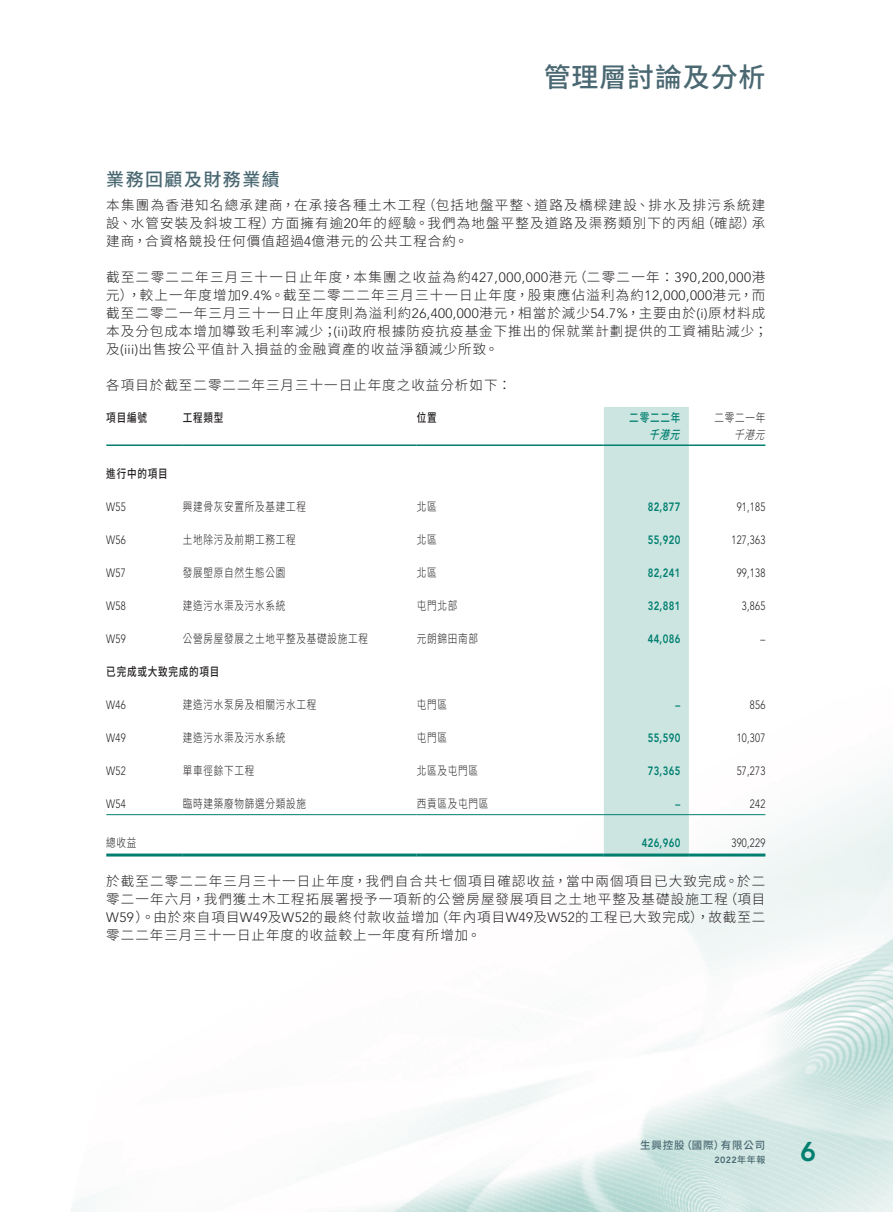
<style>
.page{position:relative;width:893px;height:1212px;background:#fff}
.page>*{position:absolute;margin:0;border:0;box-sizing:border-box;transform-origin:0 0}
.t1{font:500 27px "Source Han Sans TC";letter-spacing:.03em;color:#4a6872}
.t2{font:800 27px "Avenir LT Std";color:#007f70}
.Heading_1{font:500 18px "Source Han Sans TC";letter-spacing:.08em;color:#4a6872}
.Body_Text{font:300 13.5px/18px "Source Han Sans TC";letter-spacing:.08em;color:#231f20}
.Body_Text-2{font:300 13.5px "Avenir LT Std";letter-spacing:.05em;color:#231f20}
.Body_Text-3{font:300 12px "Source Han Sans TC";letter-spacing:.075em;color:#231f20;scale:.8 1}
.Body_Text-4{font:300 12px "Avenir LT Std";letter-spacing:.025em;color:#231f20;scale:.8 1}
.Body_Text-5{font:800 12px "Avenir LT Std";letter-spacing:.03em;color:#007f70;scale:.8 1}
.Body_Text-6{font:500 12px "Source Han Sans TC";letter-spacing:.08em;color:#231f20;scale:.8 1}
.Body_Text-7{font:500 12px "Source Han Sans TC";letter-spacing:.08em;color:#007f70;scale:.8 1}
.Body_Text-8{font:italic 300 12px "Source Han Sans TC";color:#231f20;scale:.8 1}
.Body_Text-9{font:italic 500 12px "Source Han Sans TC";color:#007f70;scale:.8 1}
.t3{font:500 10.5px "Source Han Sans TC";letter-spacing:.08em;color:#4a6872}
.t4{font:800 9px "Avenir LT Std";color:#4a6872}
.s1{font-family:"Avenir LT Std"}
.s2{font-family:"Source Han Sans TC"}
.s3{font-family:"Source Han Sans TC";font-weight:500}
</style>
<div class="page">
<img style="left:71px;top:444px;width:822px;height:768px">
<div style="left:604px;top:407px;width:85px;height:446px;background:#cde5e1"></div>
<hr style="left:106px;top:444px;width:77px;height:2px;background:#007f70">
<hr style="left:183px;top:444px;width:234px;height:2px;background:#007f70">
<hr style="left:417px;top:444px;width:187px;height:2px;background:#007f70">
<hr style="left:604px;top:444px;width:85px;height:2px;background:#007f70">
<hr style="left:689px;top:444px;width:76px;height:2px;background:#007f70">
<hr style="left:106px;top:814px;width:77px;height:1px;background:#007f70">
<hr style="left:183px;top:814px;width:234px;height:1px;background:#007f70">
<hr style="left:417px;top:814px;width:187px;height:1px;background:#007f70">
<hr style="left:604px;top:814px;width:85px;height:1px;background:#007f70">
<hr style="left:689px;top:814px;width:76px;height:1px;background:#007f70">
<hr style="left:106px;top:853px;width:77px;height:3px;background:#007f70">
<hr style="left:183px;top:853px;width:234px;height:3px;background:#007f70">
<hr style="left:417px;top:853px;width:187px;height:3px;background:#007f70">
<hr style="left:604px;top:853px;width:85px;height:3px;background:#007f70">
<hr style="left:689px;top:853px;width:76px;height:3px;background:#007f70">
<p class="Heading_1" style="left:106px;top:169px;width:175px">業務回顧及財務業績</p>
<h1 class="t1" style="left:544px;top:61px;width:223px">管理層討論及分析</h1>
<p class="Body_Text" style="left:422px;top:197px;width:345px">（包括地盤平整、道路及橋樑建設、排水及排污系統建</p>
<p class="Body_Text" style="left:106px;top:197px;width:321px">本集團為香港知名總承建商，在承接各種土木工程</p>
<p class="Body_Text" style="left:106px;top:215px;width:363px">設、水管安裝及斜坡工程）<br>建商，合資格競投任何價值超過<span class="s1">4</span>億港元的公共工程合約。</p>
<p class="Body_Text" style="left:701px;top:215px;width:57px">（確認）</p>
<p class="Body_Text" style="left:271px;top:215px;width:435px">方面擁有逾<span class="s1">20</span>年的經驗。我們為地盤平整及道路及渠務類別下的丙組</p>
<p class="Body_Text" style="left:752px;top:215px;width:15px">承</p>
<p class="Body_Text-2" style="left:573px;top:270px;width:194px"><span class="s2">（二零二一年：</span>390,200,000<span class="s2">港</span></p>
<p class="Body_Text" style="left:106px;top:269px;width:663px">截至二零二二年三月三十一日止年度，本集團之收益為約<span class="s1">427,000,000</span>港元<br>元，）較上一年度增加<span class="s1">9.4%</span>。截至二零二二年三月三十一日止年度，股東應佔溢利為約<span class="s1">12,000,000</span>港元，而截至二零二一年三月三十一日止年度則為溢利約<span class="s1">26,400,000</span>港元，相當於減少<span class="s1">54.7%</span>，主要由於 <span class="s1">)i(</span> 原材料成本及分包成本增加導致毛利率減少；<span class="s1">( )i i</span> 政府根據防疫抗疫基金下推出的保就業計劃提供的工資補貼減少;及<span class="s1">(iii)</span>出售按公平值計入損益的金融資產的收益淨額減少所致。</p>
<p class="Body_Text" style="left:106px;top:377px;width:407px">各項目於截至二零二二年三月三十一日止年度之收益分析如下：</p>
<p class="Body_Text-3" style="left:714px;top:411px;width:65px">二零二一年</p>
<p class="Body_Text-6" style="left:417px;top:411px;width:26px">位置</p>
<p class="Body_Text-7" style="left:629px;top:411px;width:65px">二零二二年</p>
<p class="Body_Text-6" style="left:106px;top:411px;width:52px">項目編號</p>
<p class="Body_Text-6" style="left:183px;top:411px;width:52px">工程類型</p>
<p class="Body_Text-9" style="left:649px;top:427px;width:51px">千港元</p>
<p class="Body_Text-8" style="left:734px;top:427px;width:51px">千港元</p>
<p class="Body_Text-6" style="left:106px;top:466px;width:78px">進行中的項目</p>
<p class="Body_Text-4" style="left:106px;top:499px;width:26px">W55</p>
<p class="Body_Text-3" style="left:183px;top:499px;width:156px">興建骨灰安置所及基建工程</p>
<p class="Body_Text-3" style="left:417px;top:499px;width:26px">北區</p>
<p class="Body_Text-5" style="left:648px;top:499px;width:42px">82,877</p>
<p class="Body_Text-4" style="left:737px;top:499px;width:37px">91,185</p>
<p class="Body_Text-4" style="left:106px;top:532px;width:26px">W56</p>
<p class="Body_Text-3" style="left:183px;top:532px;width:143px">土地除污及前期工務工程</p>
<p class="Body_Text-3" style="left:417px;top:532px;width:26px">北區</p>
<p class="Body_Text-5" style="left:648px;top:532px;width:42px">55,920</p>
<p class="Body_Text-4" style="left:731px;top:532px;width:44px">127,363</p>
<p class="Body_Text-4" style="left:106px;top:565px;width:26px">W57</p>
<p class="Body_Text-3" style="left:183px;top:565px;width:130px">發展塱原自然生態公園</p>
<p class="Body_Text-3" style="left:417px;top:565px;width:26px">北區</p>
<p class="Body_Text-5" style="left:648px;top:565px;width:42px">82,241</p>
<p class="Body_Text-4" style="left:737px;top:565px;width:37px">99,138</p>
<p class="Body_Text-4" style="left:106px;top:598px;width:26px">W58</p>
<p class="Body_Text-3" style="left:183px;top:598px;width:130px">建造污水渠及污水系統</p>
<p class="Body_Text-3" style="left:417px;top:598px;width:52px">屯門北部</p>
<p class="Body_Text-5" style="left:648px;top:598px;width:42px">32,881</p>
<p class="Body_Text-4" style="left:742px;top:598px;width:31px">3,865</p>
<p class="Body_Text-3" style="left:183px;top:631px;width:233px">公營房屋發展之土地平整及基礎設施工程</p>
<p class="Body_Text-4" style="left:106px;top:631px;width:26px">W59</p>
<p class="Body_Text-6" style="left:106px;top:664px;width:143px">已完成或大致完成的項目</p>
<p class="Body_Text-3" style="left:417px;top:631px;width:78px">元朗錦田南部</p>
<p class="Body_Text-5" style="left:648px;top:631px;width:42px">44,086</p>
<p class="Body_Text-4" style="left:761px;top:631px;width:8px">–</p>
<p class="Body_Text-4" style="left:106px;top:697px;width:26px">W46</p>
<p class="Body_Text-3" style="left:183px;top:697px;width:168px">建造污水泵房及相關污水工程</p>
<p class="Body_Text-3" style="left:417px;top:697px;width:39px">屯門區</p>
<p class="Body_Text-5" style="left:676px;top:697px;width:8px">–</p>
<p class="Body_Text-4" style="left:750px;top:697px;width:21px">856</p>
<p class="Body_Text-4" style="left:106px;top:730px;width:26px">W49</p>
<p class="Body_Text-3" style="left:183px;top:730px;width:130px">建造污水渠及污水系統</p>
<p class="Body_Text-3" style="left:417px;top:730px;width:39px">屯門區</p>
<p class="Body_Text-5" style="left:648px;top:730px;width:42px">55,590</p>
<p class="Body_Text-4" style="left:737px;top:730px;width:37px">10,307</p>
<p class="Body_Text-4" style="left:106px;top:763px;width:26px">W52</p>
<p class="Body_Text-3" style="left:183px;top:763px;width:91px">單車徑餘下工程</p>
<p class="Body_Text-3" style="left:417px;top:763px;width:78px">北區及屯門區</p>
<p class="Body_Text-5" style="left:648px;top:763px;width:42px">73,365</p>
<p class="Body_Text-4" style="left:737px;top:763px;width:37px">57,273</p>
<p class="Body_Text-4" style="left:106px;top:796px;width:26px">W54</p>
<p class="Body_Text-3" style="left:183px;top:796px;width:156px">臨時建築廢物篩選分類設施</p>
<p class="Body_Text-3" style="left:417px;top:796px;width:91px">西貢區及屯門區</p>
<p class="Body_Text-5" style="left:676px;top:796px;width:8px">–</p>
<p class="Body_Text-4" style="left:750px;top:796px;width:21px">242</p>
<p class="Body_Text-3" style="left:106px;top:835px;width:39px">總收益</p>
<p class="Body_Text" style="left:106px;top:873px;width:661px;text-align:right">於截至二零二二年三月三十一日止年度，我們自合共七個項目確認收益，當中兩個項目已大致完成。於二（項目</p>
<p class="Body_Text-5" style="left:642px;top:835px;width:50px">426,960</p>
<p class="Body_Text-4" style="left:731px;top:835px;width:44px">390,229</p>
<p class="Body_Text" style="left:435px;top:891px;width:332px;text-indent:-329px">零二一年六月，我們獲土木工程拓展署授予一項新的公營房屋發展項目之土地平整及基礎設施工程<br>（年內項目<span class="s1">W49</span>及<span class="s1">W52</span>的工程已大致完成，）故截至二</p>
<p class="Body_Text" style="left:106px;top:909px;width:376px"><span class="s1">W59</span>）。由於來自項目<span class="s1">W49</span>及<span class="s1">W52</span>的最終付款收益增加<br>零二二年三月三十一日止年度的收益較上一年度有所增加。</p>
<p class="t3" style="left:681px;top:1139px;width:44px">（國際）</p>
<p class="t3" style="left:640px;top:1139px;width:46px">生興控股</p>
<h1 class="t2" style="left:800px;top:1135px;width:17px">6</h1>
<p class="t3" style="left:721px;top:1139px;width:46px">有限公司</p>
<p class="t4" style="left:715px;top:1154px;width:52px">2022<span class="s3">年年報</span></p>
</div>
